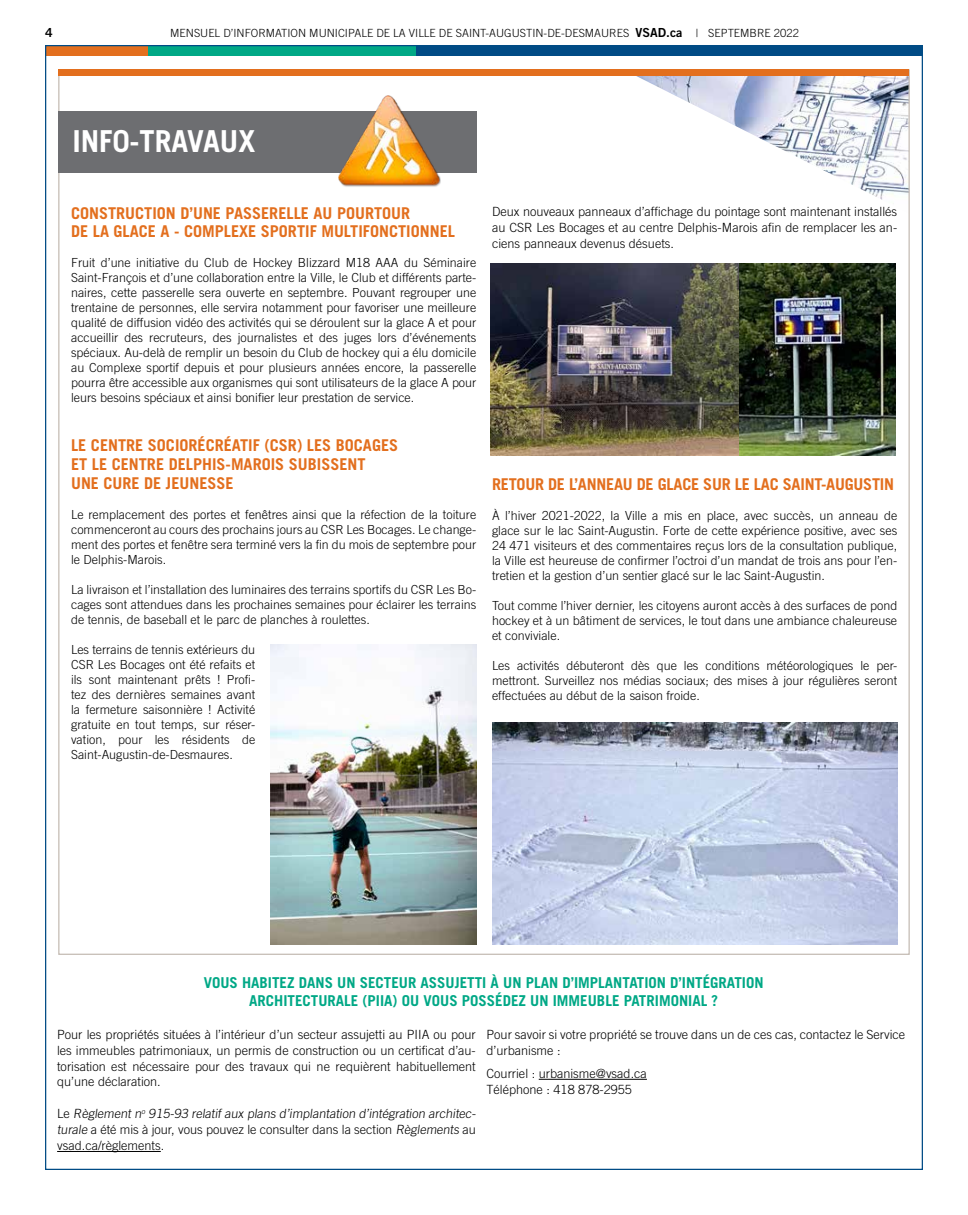
<style>
.page{position:relative;width:968px;height:1215px;background:#fff}
.page>*{position:absolute;margin:0;border:0;box-sizing:border-box;transform-origin:0 0}
.t1{font:700 30.25px "Trade Gothic";color:#fff}
.t2{font:700 16.25px/18.8px "Trade Gothic";color:#e36f1e}
.t3{font:700 15px/18px "Trade Gothic";color:#00a886;text-align:center}
.t4{font:300 12.62px/15.9px "Trade Gothic";color:#000}
.t5{font:300 12.5px/15px "Trade Gothic";color:#000;text-align:justify}
.t6{font:12.5px "Trade Gothic Bold Two";color:#000}
.t7{font:300 11.25px "Trade Gothic";color:#000}
.s1{font-family:"Trade Gothic Bold Two";font-weight:400;font-size:12.5px}
</style>
<div class="page">
<div style="left:147px;top:45px;width:269px;height:11px;background:#00a886"></div>
<div style="left:416px;top:45px;width:506px;height:11px;background:#004b85"></div>
<div style="left:45px;top:45px;width:102px;height:11px;background:#e36f1e"></div>
<img style="left:636px;top:76px;width:271px;height:124px">
<div style="left:58px;top:111px;width:418px;height:62px;background:#6d6e71"></div>
<img style="left:338px;top:95px;width:102px;height:92px">
<div style="left:58px;top:69px;width:851px;height:7px;background:#e36f1e"></div>
<img style="left:270px;top:644px;width:206px;height:301px">
<img style="left:490px;top:263px;width:405px;height:192px">
<img style="left:492px;top:723px;width:406px;height:222px">
<hr style="left:538px;top:1079px;width:109px;height:1px;background:#000">
<hr style="left:57px;top:1151px;width:104px;height:1px;background:#000">
<p class="t6" style="left:45px;top:25px;width:9px">4</p>
<p class="t7" style="left:170px;top:26px;width:630px">MENSUEL D’INFORMATION MUNICIPALE DE LA VILLE DE SAINT-AUGUSTIN-DE-DESMAURES <span class="s1">VSAD.ca</span> | SEPTEMBRE 2022</p>
<h1 class="t1" style="left:72px;top:122px;width:184px">INF0-TRAVAUX</h1>
<h2 class="t2" style="left:71px;top:203px;width:385px">CONSTRUCTION D’UNE PASSERELLE AU POURTOUR<br>DE LA GLACE A - COMPLEXE SPORTIF MULTIFONCTIONNEL</h2>
<p class="t5" style="left:71px;top:255px;width:407px">Fruit d’une initiative du Club de Hockey Blizzard M18 AAA du Séminaire Saint-François et d’une collaboration entre la Ville, le Club et différents parte&shy;naires, cette passerelle sera ouverte en septembre. Pouvant regrouper une trentaine de personnes, elle servira notamment pour favoriser une meilleure qualité de diffusion vidéo des activités qui se déroulent sur la glace A et pour accueillir des recruteurs, des journalistes et des juges lors d’événements spéciaux. Au-delà de remplir un besoin du Club de hockey qui a élu domicile au Complexe sportif depuis et pour plusieurs années encore, la passerelle pourra être accessible aux organismes qui sont utilisateurs de la glace A pour leurs besoins spéciaux et ainsi bonifier leur prestation de service.</p>
<h2 class="t2" style="left:71px;top:436px;width:328px">LE CENTRE SOCIORÉCRÉATIF (CSR) LES BOCAGES<br>ET LE CENTRE DELPHIS-MAROIS SUBISSENT<br>UNE CURE DE JEUNESSE</h2>
<p class="t5" style="left:71px;top:506px;width:407px">Le remplacement des portes et fenêtres ainsi que la réfection de la toiture commenceront au cours des prochains jours au CSR Les Bocages. Le change&shy;ment des portes et fenêtre sera terminé vers la fin du mois de septembre pour le Delphis-Marois.</p>
<p class="t5" style="left:71px;top:581px;width:407px">La livraison et l’installation des luminaires des terrains sportifs du CSR Les Bo&shy;cages sont attendues dans les prochaines semaines pour éclairer les terrains de tennis, de baseball et le parc de planches à roulettes.</p>
<p class="t5" style="left:71px;top:641px;width:186px">Les terrains de tennis extérieurs du CSR Les Bocages ont été refaits et ils sont maintenant prêts ! Profi&shy;tez des dernières semaines avant la fermeture saisonnière ! Activité gratuite en tout temps, sur réser&shy;vation, pour les résidents de Saint-Augustin-de-Desmaures.</p>
<p class="t4" style="left:492px;top:203px;width:407px;text-align:justify">Deux nouveaux panneaux d’affichage du pointage sont maintenant installés au CSR Les Bocages et au centre Delphis-Marois afin de remplacer les an&shy;ciens panneaux devenus désuets.</p>
<h2 class="t2" style="left:492px;top:474px;width:403px">RETOUR DE L’ANNEAU DE GLACE SUR LE LAC SAINT-AUGUSTIN</h2>
<p class="t5" style="left:492px;top:508px;width:407px">À l’hiver 2021-2022, la Ville a mis en place, avec succès, un anneau de glace sur le lac Saint-Augustin. Forte de cette expérience positive, avec ses 24 471 visiteurs et des commentaires reçus lors de la consultation publique, la Ville est heureuse de confirmer l’octroi d’un mandat de trois ans pour l’en&shy;tretien et la gestion d’un sentier glacé sur le lac Saint-Augustin.</p>
<p class="t5" style="left:492px;top:598px;width:407px">Tout comme l’hiver dernier, les citoyens auront accès à des surfaces de pond hockey et à un bâtiment de services, le tout dans une ambiance chaleureuse et conviviale.</p>
<p class="t5" style="left:492px;top:658px;width:407px">Les activités débuteront dès que les conditions météorologiques le per&shy;mettront. Surveillez nos médias sociaux; des mises à jour régulières seront effectuées au début de la saison froide.</p>
<p class="t3" style="left:204px;top:974px;width:561px">VOUS HABITEZ DANS UN SECTEUR ASSUJETTI À UN PLAN D’IMPLANTATION D’INTÉGRATION<br>ARCHITECTURALE (PIIA) OU VOUS POSSÉDEZ UN IMMEUBLE PATRIMONIAL ?</p>
<p class="t4" style="left:486px;top:1026px;width:420px">Pour savoir si votre propriété se trouve dans un de ces cas, contactez le Service d’urbanisme :</p>
<p class="t4" style="left:486px;top:1065px;width:162px">Courriel : urbanisme@vsad.ca<br>Téléphone : 418 878-2955</p>
<p class="t4" style="left:57px;top:1026px;width:420px;text-align:justify">Pour les propriétés situées à l’intérieur d’un secteur assujetti au PIIA ou pour les immeubles patrimoniaux, un permis de construction ou un certificat d’au&shy;torisation est nécessaire pour des travaux qui ne requièrent habituellement qu’une déclaration.</p>
<p class="t4" style="left:57px;top:1106px;width:422px">Le Règlement n<sup>o</sup> 915-93 relatif aux plans d’implantation d’intégration architec&shy;turale a été mis à jour, vous pouvez le consulter dans la section Règlements au vsad.ca/règlements.</p>
</div>
